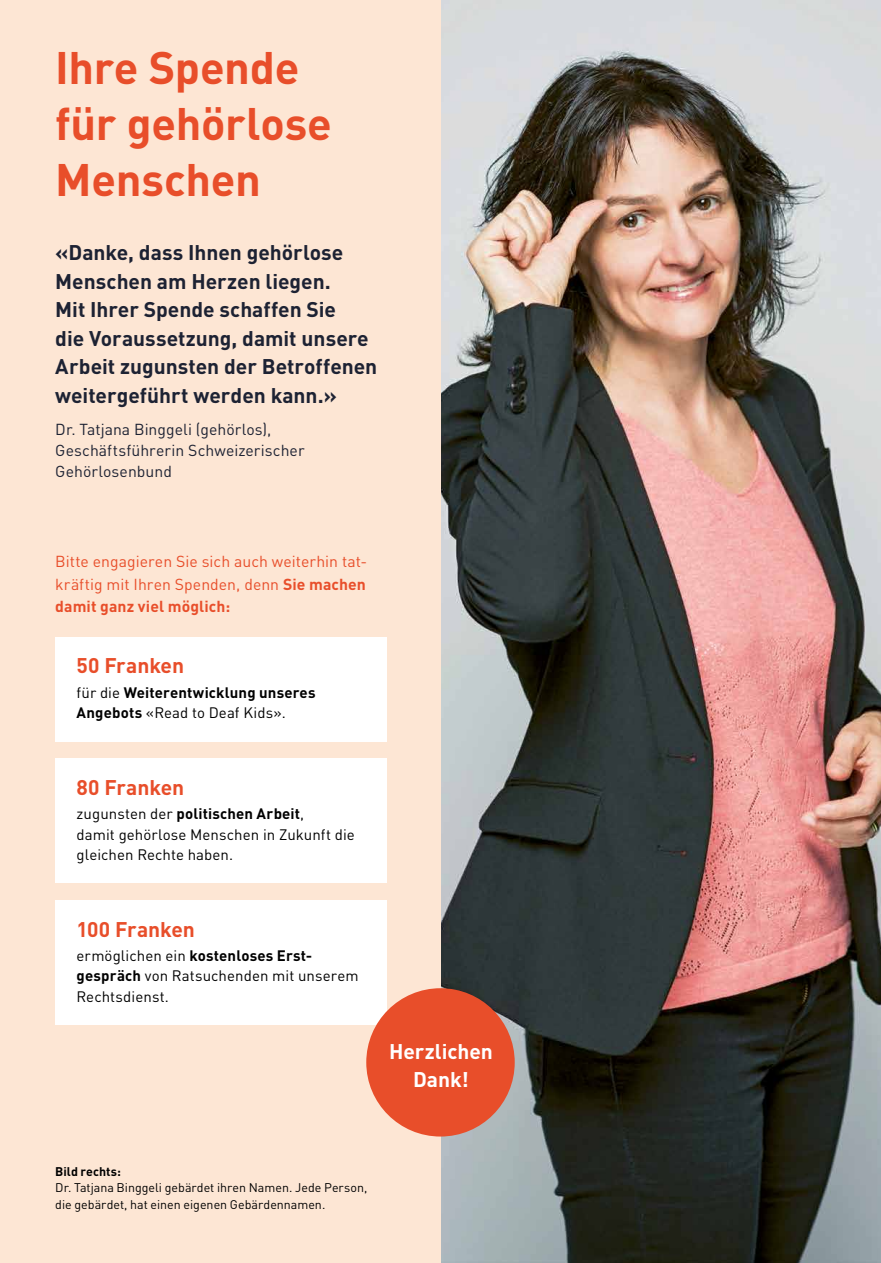
<style>
.page{position:relative;width:881px;height:1263px;background:#fff}
.page>*{position:absolute;margin:0;border:0;box-sizing:border-box;transform-origin:0 0}
.t1{font:700 45px/56.2px "DINOT";letter-spacing:-.01em;color:#e84e2a}
.t2{font:700 21px/28.5px "DINOT";letter-spacing:-.005em;color:#1d2233}
.t3{font:700 21px "DINOT";letter-spacing:-.005em;color:#e84e2a}
.t4{font:700 21px/28.5px "DINOT";letter-spacing:-.005em;color:#fff;text-align:center}
.t5{font:15.75px/22.5px "DINOT";color:#e84e2a;text-align:justify}
.t6{font:15.75px/21px "DINOT";letter-spacing:.005em;color:#1d2233}
.t7{font:15px/20.2px "DINOT";letter-spacing:.005em;color:#000}
.t8{font:700 15px/20.2px "DINOT";letter-spacing:.01em;color:#000}
.t9{font:12.45px/16.5px "DINOT";color:#000}
.t10{font:700 12.45px "DINOT";color:#000}
.s1{font-weight:700}
.s2{font-weight:400}
</style>
<div class="page">
<img style="left:440px;top:0;width:440px;height:1263px">
<div style="left:0;top:0;width:440px;height:1263px;background:#fde6d4"></div>
<div style="left:55px;top:637px;width:332px;height:104px;background:#fff"></div>
<div style="left:55px;top:758px;width:332px;height:125px;background:#fff"></div>
<div style="left:55px;top:900px;width:332px;height:125px;background:#fff"></div>
<div style="left:366px;top:988px;width:148px;height:148px;background:#e84e2a;border-radius:50%"></div>
<h1 class="t1" style="left:55px;top:37px;width:278px">Ihre Spende für gehörlose<br>Menschen</h1>
<h2 class="t2" style="left:55px;top:238px;width:323px">«Danke, dass Ihnen gehörlose<br>Menschen am Herzen liegen.<br>Mit Ihrer Spende schaffen Sie<br>die Voraussetzung, damit unsere<br>Arbeit zugunsten der Betroffenen weitergeführt werden kann.»</h2>
<p class="t6" style="left:55px;top:418px;width:251px">Dr. Tatjana Binggeli (gehörlos),<br>Geschäftsführerin Schweizerischer<br>Gehörlosenbund</p>
<p class="t5" style="left:55px;top:550px;width:313px">Bitte engagieren Sie sich auch weiterhin tat&shy;kräftig mit Ihren Spenden, denn <span class="s1">Sie machen damit ganz viel möglich:</span></p>
<h2 class="t3" style="left:77px;top:651px;width:109px">50 Franken</h2>
<p class="t8" style="left:77px;top:681px;width:240px"><span class="s2">für die</span> Weiterentwicklung unseres<br>Angebots <span class="s2">«Read to Deaf Kids».</span></p>
<h2 class="t3" style="left:77px;top:773px;width:109px">80 Franken</h2>
<p class="t7" style="left:77px;top:803px;width:279px">zugunsten der <span class="s1">politischen Arbeit</span>,<br>damit gehörlose Menschen in Zukunft die gleichen Rechte haben.</p>
<h2 class="t3" style="left:77px;top:915px;width:120px">100 Franken</h2>
<p class="t7" style="left:77px;top:945px;width:283px">ermöglichen ein <span class="s1">kostenloses Erst&shy;gespräch</span> von Ratsuchenden mit unserem<br>Rechtsdienst.</p>
<h2 class="t4" style="left:389px;top:1036px;width:105px">Herzlichen<br>Dank!</h2>
<p class="t10" style="left:55px;top:1163px;width:67px">Bild rechts:</p>
<p class="t9" style="left:55px;top:1179px;width:313px">Dr. Tatjana Binggeli gebärdet ihren Namen. Jede Person, die gebärdet, hat einen eigenen Gebärdennamen.</p>
</div>
